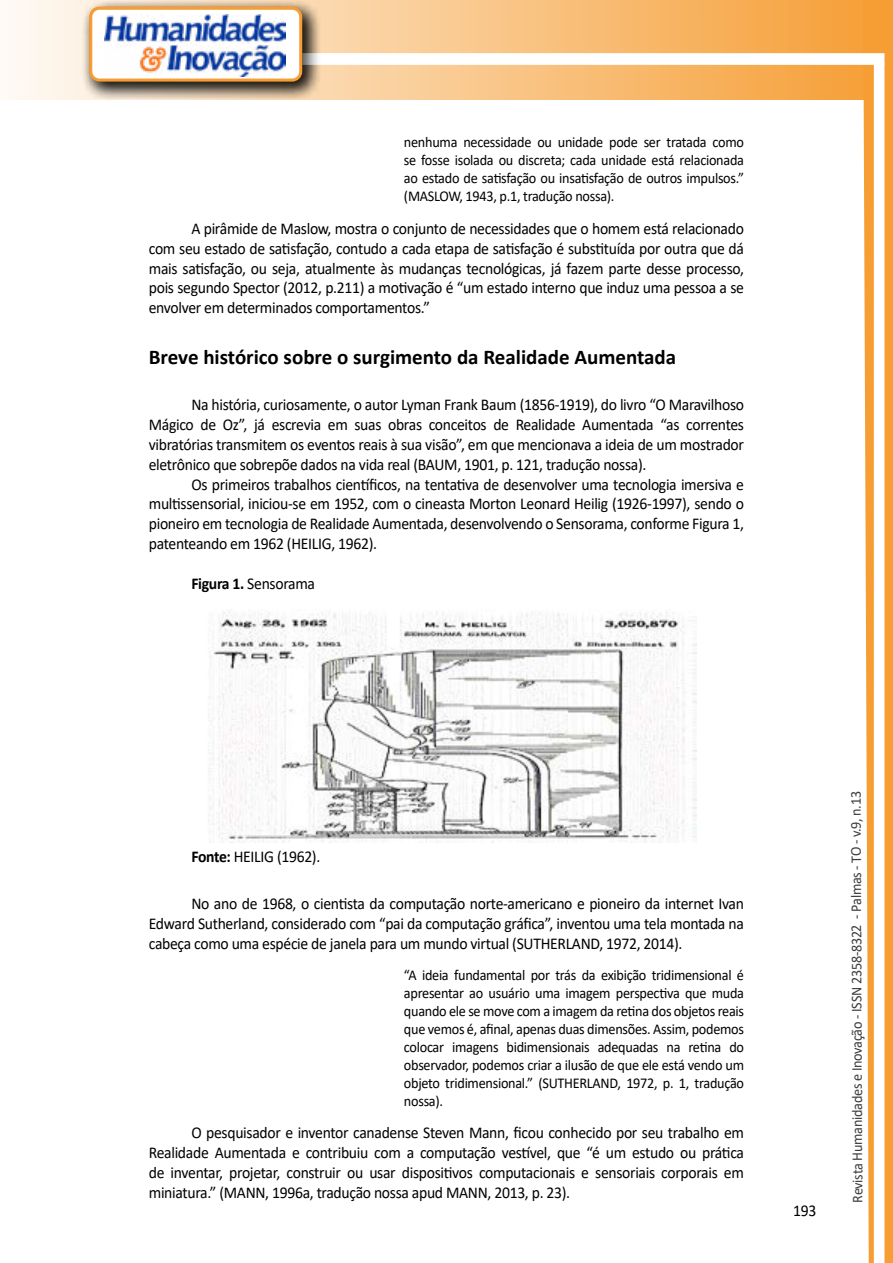
<style>
.page{position:relative;width:893px;height:1263px;background:#fff}
.page>*{position:absolute;margin:0;border:0;box-sizing:border-box;transform-origin:0 0}
.t1{font:700 21px "Calibri";color:#000}
.t2{font:16.5px/19.8px "Calibri";letter-spacing:-.02em;color:#000;text-align:justify;scale:.95 1}
.t3{font:15px/18px "Calibri";letter-spacing:-.02em;color:#000;text-align:justify;scale:.95 1}
.t4{font:15px "Calibri";letter-spacing:-.025em;color:#3c3c3b;scale:.95 1}
.s1{font-weight:700}
</style>
<div class="page">
<svg style="left:5px;top:0;width:858px;height:100px;background:#f9c484"></svg>
<div style="left:302px;top:53px;width:582px;height:12px;background:#fff;border:2px solid #fff"></div>
<svg style="left:863px;top:0;width:30px;height:1263px"></svg>
<div style="left:81px;top:0;width:241px;height:102px;background:#000;opacity:.75"></div>
<div style="left:91px;top:8px;width:210px;height:72px;background:#fff;border-radius:9px"></div>
<img style="left:104px;top:14px;width:181px;height:62px">
<div style="left:89px;top:7px;width:213px;height:75px;border:3px solid #f69e34;border-radius:9px"></div>
<img style="left:208px;top:609px;width:489px;height:234px">
<p class="t3" style="left:404px;top:133px;width:359px">nenhuma necessidade ou unidade pode ser tratada como se fosse isolada ou discreta; cada unidade está relacionada ao estado de satisfação ou insatisfação de outros impulsos.” (MASLOW, 1943, p.1, tradução nossa).</p>
<p class="t2" style="left:149px;top:218px;width:628px;text-indent:43px">A pirâmide de Maslow, mostra o conjunto de necessidades que o homem está relacionado com seu estado de satisfação, contudo a cada etapa de satisfação é substituída por outra que dá mais satisfação, ou seja, atualmente às mudanças tecnológicas, já fazem parte desse processo, pois segundo Spector (2012, p.211) a motivação é “um estado interno que induz uma pessoa a se envolver em determinados comportamentos.”</p>
<p class="t1" style="left:149px;top:342px;width:529px">Breve histórico sobre o surgimento da Realidade Aumentada</p>
<p class="t2" style="left:149px;top:394px;width:628px;text-indent:43px">Na história, curiosamente, o autor Lyman Frank Baum (1856-1919), do livro “O Maravilhoso Mágico de Oz”, já escrevia em suas obras conceitos de Realidade Aumentada “as correntes vibratórias transmitem os eventos reais à sua visão”, em que mencionava a ideia de um mostrador eletrônico que sobrepõe dados na vida real (BAUM, 1901, p. 121, tradução nossa).</p>
<p class="t2" style="left:149px;top:474px;width:628px;text-indent:43px">Os primeiros trabalhos científicos, na tentativa de desenvolver uma tecnologia imersiva e multissensorial, iniciou-se em 1952, com o cineasta Morton Leonard Heilig (1926-1997), sendo o pioneiro em tecnologia de Realidade Aumentada, desenvolvendo o Sensorama, conforme Figura 1, patenteando em 1962 (HEILIG, 1962).</p>
<p class="t2" style="left:191px;top:573px;width:132px"><span class="s1">Figura 1.</span> Sensorama</p>
<p class="t2" style="left:191px;top:847px;width:137px"><span class="s1">Fonte:</span> HEILIG (1962).</p>
<p class="t2" style="left:149px;top:893px;width:628px;text-indent:43px">No ano de 1968, o cientista da computação norte-americano e pioneiro da internet Ivan Edward Sutherland, considerado com “pai da computação gráfica”, inventou uma tela montada na cabeça como uma espécie de janela para um mundo virtual (SUTHERLAND, 1972, 2014).</p>
<p class="t3" style="left:404px;top:965px;width:360px">“A ideia fundamental por trás da exibição tridimensional é apresentar ao usuário uma imagem perspectiva que muda quando ele se move com a imagem da retina dos objetos reais que vemos é, afinal, apenas duas dimensões. Assim, podemos colocar imagens bidimensionais adequadas na retina do observador, podemos criar a ilusão de que ele está vendo um objeto tridimensional.” (SUTHERLAND, 1972, p. 1, tradução nossa).</p>
<p class="t2" style="left:149px;top:1122px;width:628px;text-indent:43px">O pesquisador e inventor canadense Steven Mann, ficou conhecido por seu trabalho em Realidade Aumentada e contribuiu com a computação vestível, que “é um estudo ou prática de inventar, projetar, construir ou usar dispositivos computacionais e sensoriais corporais em miniatura.” (MANN, 1996a, tradução nossa apud MANN, 2013, p. 23).</p>
<p class="t2" style="left:793px;top:1200px;width:26px">193</p>
<p class="t4" style="left:846px;top:1203px;width:435px;rotate:-90deg">Revista Humanidades e Inovação - ISSN 2358-8322 - Palmas - TO - v.9, n.13</p>
</div>
